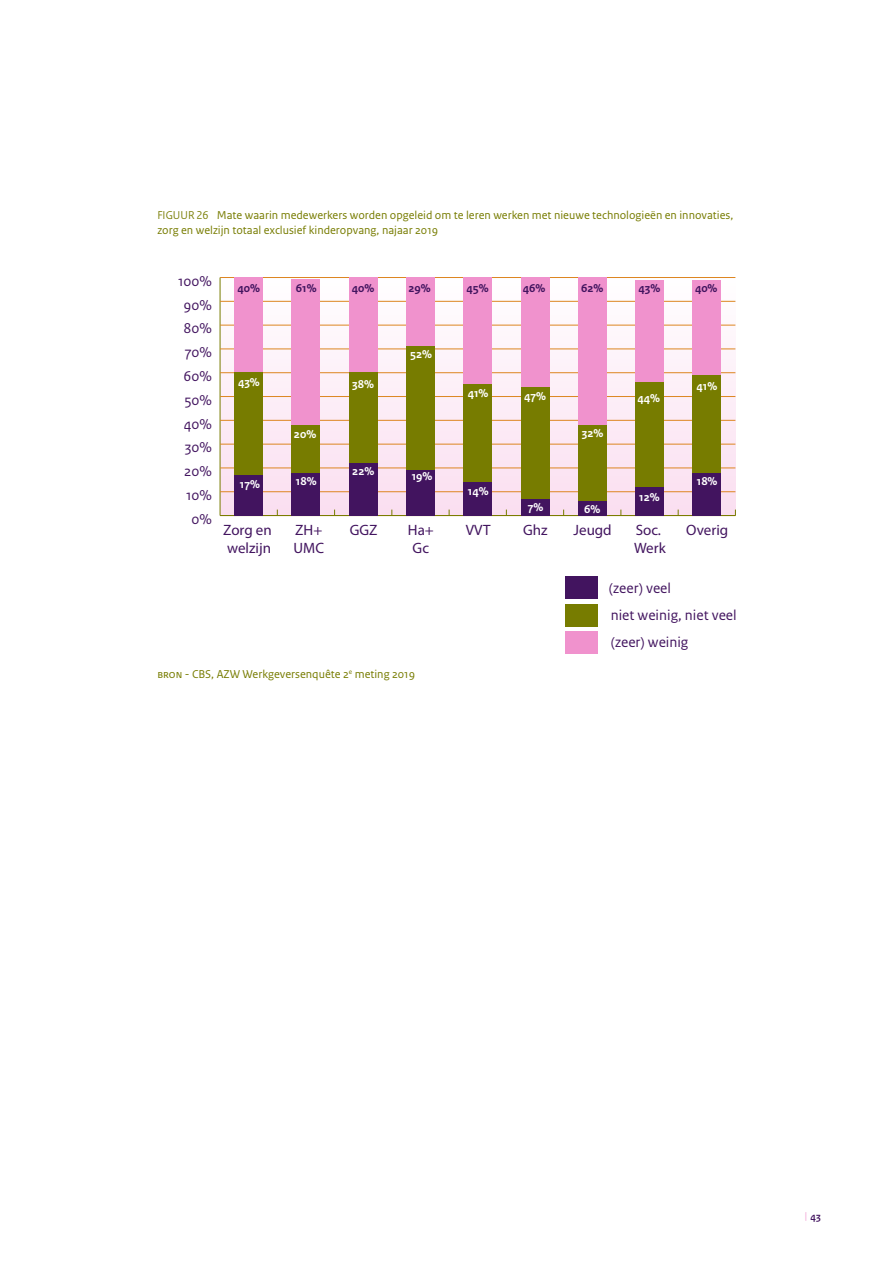
<style>
.page{position:relative;width:893px;height:1263px;background:#fff}
.page>*{position:absolute;margin:0;border:0;box-sizing:border-box;transform-origin:0 0}
.t1{font:15px "Rijksoverheid Sans Text";color:#42145f}
.t2{font:15px/18px "Myriad Pro";color:#42145f}
.P_-_Bijschrift_-_Fig{font:12px/15px "Rijksoverheid Sans Text";color:#777c00}
.t3{font:700 12px "Rijksoverheid Sans Text";color:#fff}
.P_-_RO_Broodtekst_Se{font:12px "Rijksoverheid Sans Text";color:#777c00}
.t4{font:700 12px "Rijksoverheid Sans Text";color:#42145f}
.P_-_Bijschrift_-_Fig-2{font:12px "Rijksoverheid Sans Heading";color:#777c00}
.t5{font:700 10.5px "Rijksoverheid Sans Heading";color:#42145f}
.s1{font-family:"Rijksoverheid Sans Heading"}
.s2{font-weight:400;color:#f092cd}
</style>
<div class="page">
<svg style="left:221px;top:277px;width:515px;height:238px"></svg>
<hr style="left:220px;top:277px;width:1px;height:238px;background:#777c00">
<hr style="left:220px;top:515px;width:515px;height:1px;background:#777c00">
<hr style="left:220px;top:491px;width:515px;height:1px;background:#dd8621">
<hr style="left:220px;top:468px;width:515px;height:1px;background:#dd8621">
<hr style="left:220px;top:444px;width:515px;height:1px;background:#dd8621">
<hr style="left:220px;top:420px;width:515px;height:1px;background:#dd8621">
<hr style="left:220px;top:396px;width:515px;height:1px;background:#dd8621">
<hr style="left:220px;top:372px;width:515px;height:1px;background:#dd8621">
<hr style="left:220px;top:349px;width:515px;height:1px;background:#dd8621">
<hr style="left:220px;top:325px;width:515px;height:1px;background:#dd8621">
<hr style="left:220px;top:301px;width:515px;height:1px;background:#dd8621">
<hr style="left:220px;top:277px;width:515px;height:1px;background:#dd8621">
<div style="left:566px;top:631px;width:32px;height:23px;background:#f092cd"></div>
<div style="left:235px;top:277px;width:28px;height:96px;background:#f092cd"></div>
<div style="left:292px;top:280px;width:28px;height:145px;background:#f092cd"></div>
<div style="left:349px;top:277px;width:28px;height:96px;background:#f092cd"></div>
<div style="left:406px;top:277px;width:28px;height:69px;background:#f092cd"></div>
<div style="left:464px;top:277px;width:28px;height:108px;background:#f092cd"></div>
<div style="left:521px;top:277px;width:28px;height:110px;background:#f092cd"></div>
<div style="left:578px;top:277px;width:28px;height:148px;background:#f092cd"></div>
<div style="left:635px;top:280px;width:29px;height:102px;background:#f092cd"></div>
<div style="left:693px;top:280px;width:28px;height:95px;background:#f092cd"></div>
<div style="left:566px;top:576px;width:32px;height:22px;background:#42145f"></div>
<div style="left:235px;top:373px;width:28px;height:102px;background:#777c00"></div>
<div style="left:292px;top:425px;width:28px;height:48px;background:#777c00"></div>
<div style="left:349px;top:373px;width:28px;height:90px;background:#777c00"></div>
<div style="left:406px;top:346px;width:28px;height:124px;background:#777c00"></div>
<div style="left:464px;top:385px;width:28px;height:97px;background:#777c00"></div>
<div style="left:521px;top:387px;width:28px;height:112px;background:#777c00"></div>
<div style="left:578px;top:425px;width:28px;height:76px;background:#777c00"></div>
<div style="left:635px;top:382px;width:29px;height:105px;background:#777c00"></div>
<div style="left:693px;top:375px;width:28px;height:98px;background:#777c00"></div>
<div style="left:566px;top:604px;width:32px;height:22px;background:#777c00"></div>
<div style="left:235px;top:475px;width:28px;height:40px;background:#42145f"></div>
<div style="left:292px;top:473px;width:28px;height:42px;background:#42145f"></div>
<div style="left:349px;top:463px;width:28px;height:52px;background:#42145f"></div>
<div style="left:406px;top:470px;width:28px;height:45px;background:#42145f"></div>
<div style="left:464px;top:482px;width:28px;height:33px;background:#42145f"></div>
<div style="left:521px;top:499px;width:28px;height:16px;background:#42145f"></div>
<div style="left:578px;top:501px;width:28px;height:14px;background:#42145f"></div>
<div style="left:635px;top:487px;width:29px;height:28px;background:#42145f"></div>
<div style="left:693px;top:473px;width:28px;height:42px;background:#42145f"></div>
<p class="P_-_Bijschrift_-_Fig" style="left:157px;top:208px;width:577px;text-indent:31px"><span class="s1">R 26</span> Mate waarin medewerkers worden opgeleid om te leren werken met nieuwe technologieën en innovaties, zorg en welzijn totaal exclusief kinderopvang, najaar 2019</p>
<p class="P_-_Bijschrift_-_Fig-2" style="left:157px;top:208px;width:13px">FIGUU</p>
<p class="t1" style="left:178px;top:272px;width:35px">100%</p>
<p class="t1" style="left:184px;top:296px;width:30px">90%</p>
<p class="t1" style="left:184px;top:320px;width:30px">80%</p>
<p class="t1" style="left:185px;top:344px;width:29px">70%</p>
<p class="t1" style="left:184px;top:368px;width:30px">60%</p>
<p class="t1" style="left:184px;top:391px;width:29px">50%</p>
<p class="t1" style="left:184px;top:415px;width:30px">40%</p>
<p class="t1" style="left:185px;top:439px;width:29px">30%</p>
<p class="t1" style="left:184px;top:463px;width:29px">20%</p>
<p class="t1" style="left:186px;top:487px;width:27px">10%</p>
<p class="t1" style="left:192px;top:510px;width:22px">0%</p>
<p class="t4" style="left:238px;top:281px;width:24px">40%</p>
<p class="t3" style="left:238px;top:375px;width:23px">43%</p>
<p class="t3" style="left:240px;top:477px;width:22px">17%</p>
<p class="t2" style="left:223px;top:521px;width:50px">Zorg en welzijn</p>
<p class="t4" style="left:296px;top:281px;width:22px">61%</p>
<p class="t3" style="left:294px;top:427px;width:24px">20%</p>
<p class="t3" style="left:296px;top:474px;width:22px">18%</p>
<p class="t4" style="left:352px;top:281px;width:24px">40%</p>
<p class="t3" style="left:352px;top:377px;width:23px">38%</p>
<p class="t3" style="left:352px;top:465px;width:24px">22%</p>
<p class="t2" style="left:295px;top:521px;width:29px">ZH+</p>
<p class="t2" style="left:350px;top:521px;width:29px">GGZ</p>
<p class="t2" style="left:294px;top:539px;width:32px">UMC</p>
<p class="t4" style="left:408px;top:281px;width:24px">29%</p>
<p class="t3" style="left:410px;top:347px;width:24px">52%</p>
<p class="t3" style="left:412px;top:469px;width:22px">19%</p>
<p class="t4" style="left:466px;top:281px;width:24px">45%</p>
<p class="t3" style="left:468px;top:386px;width:22px">41%</p>
<p class="t3" style="left:468px;top:484px;width:22px">14%</p>
<p class="t4" style="left:523px;top:281px;width:24px">46%</p>
<p class="t3" style="left:524px;top:390px;width:23px">47%</p>
<p class="t3" style="left:528px;top:500px;width:17px">7%</p>
<p class="t4" style="left:581px;top:281px;width:24px">62%</p>
<p class="t3" style="left:582px;top:426px;width:23px">32%</p>
<p class="t3" style="left:584px;top:503px;width:18px">6%</p>
<p class="t2" style="left:408px;top:521px;width:27px">Ha+</p>
<p class="t2" style="left:466px;top:521px;width:26px">VVT</p>
<p class="t2" style="left:523px;top:521px;width:26px">Ghz</p>
<p class="t2" style="left:574px;top:521px;width:40px">Jeugd</p>
<p class="t2" style="left:413px;top:539px;width:18px">Gc</p>
<p class="t4" style="left:638px;top:281px;width:23px">43%</p>
<p class="t3" style="left:637px;top:391px;width:24px">44%</p>
<p class="t3" style="left:639px;top:491px;width:22px">12%</p>
<p class="t4" style="left:695px;top:281px;width:24px">40%</p>
<p class="t3" style="left:696px;top:379px;width:22px">41%</p>
<p class="t3" style="left:697px;top:474px;width:22px">18%</p>
<p class="t2" style="left:636px;top:521px;width:27px">Soc.</p>
<p class="t2" style="left:686px;top:521px;width:43px">Overig</p>
<p class="t2" style="left:634px;top:539px;width:33px">Werk</p>
<p class="t1" style="left:609px;top:579px;width:64px">(zeer) veel</p>
<p class="t1" style="left:611px;top:606px;width:127px">niet weinig, niet veel</p>
<p class="t1" style="left:611px;top:633px;width:79px">(zeer) weinig</p>
<p class="P_-_RO_Broodtekst_Se" style="left:157px;top:667px;width:259px">bron - CBS, AZW Werkgeversenquête 2<sup>e</sup> meting 2019</p>
<p class="t5" style="left:805px;top:1210px;width:17px"><span class="s2">|</span> 43</p>
</div>
